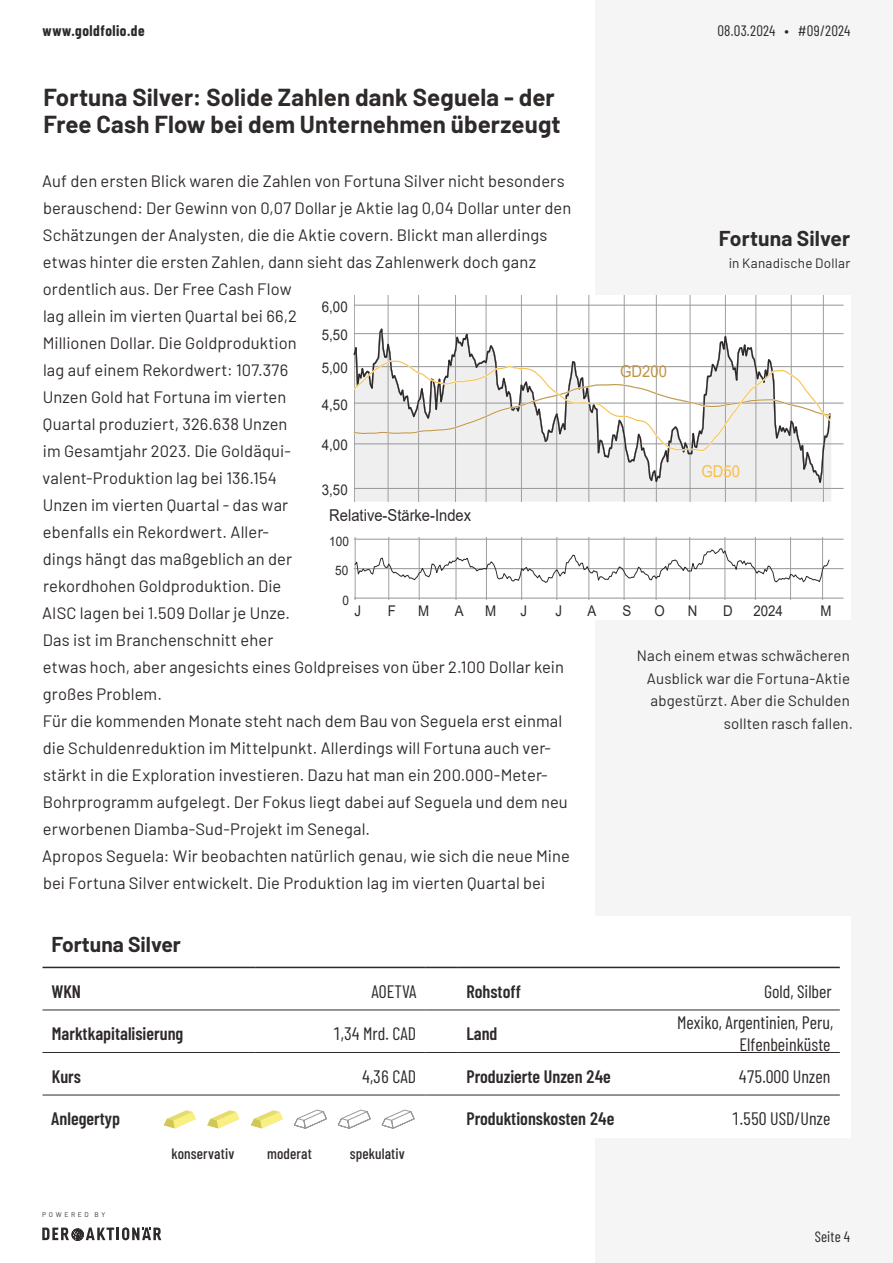
<style>
.page{position:relative;width:893px;height:1263px;background:#fff}
.page>*{position:absolute;margin:0;border:0;box-sizing:border-box;transform-origin:0 0}
.t1{font:700 24px/27px "Barlow";letter-spacing:.005em;color:#2e2a29}
.t2{font:700 21px "Barlow";color:#2e2a29}
.t3{font:18px/21.6px "Barlow Condensed";color:#2e2a29;text-align:right}
.t4{font:600 18px "Barlow Condensed";color:#2e2a29}
.t5{font:16.5px/27px "Barlow";letter-spacing:.005em;color:#2e2a29}
.t6{font:16.35px "Arial";color:#2e2a29;scale:.9 1}
.t7{font:16.35px "Arial";color:#bf9545;scale:.9 1}
.t8{font:16.35px "Arial";color:#f7bf48;scale:.9 1}
.t9{font:15px/22.5px "Barlow";letter-spacing:.01em;color:#2e2a29;text-align:right}
.t10{font:500 15px "Barlow Condensed";letter-spacing:.01em;color:#2e2a29}
.t11{font:15px "Barlow Condensed";letter-spacing:.015em;color:#2e2a29}
.t12{font:700 15px "Barlow Condensed";letter-spacing:.035em;color:#2e2a29}
.t13{font:14.7px/28.5px "Arial";color:#2e2a29;scale:.9 1}
.t14{font:13.5px "Barlow";letter-spacing:.02em;color:#2e2a29}
.t15{font:13.05px "Arial";color:#2e2a29;scale:.9 1}
.t16{font:6.75px "Barlow";letter-spacing:.385em;color:#2e2a29}
</style>
<div class="page">
<div style="left:595px;top:0;width:298px;height:1263px;background:#f5f5f5"></div>
<svg style="left:42px;top:1227px;width:119px;height:14px"></svg>
<div style="left:319px;top:295px;width:531px;height:324px;background:#fff"></div>
<div style="left:355px;top:490px;width:476px;height:11px;background:#efeff0"></div>
<hr style="left:354px;top:295px;width:1px;height:206px;background:#9a999b">
<hr style="left:388px;top:295px;width:1px;height:206px;background:#9a999b">
<hr style="left:418px;top:295px;width:1px;height:206px;background:#9a999b">
<hr style="left:455px;top:295px;width:1px;height:206px;background:#9a999b">
<hr style="left:486px;top:295px;width:1px;height:206px;background:#9a999b">
<hr style="left:521px;top:295px;width:1px;height:206px;background:#9a999b">
<hr style="left:556px;top:295px;width:1px;height:206px;background:#9a999b">
<hr style="left:589px;top:295px;width:1px;height:206px;background:#9a999b">
<hr style="left:624px;top:295px;width:1px;height:206px;background:#9a999b">
<hr style="left:656px;top:295px;width:1px;height:206px;background:#9a999b">
<hr style="left:690px;top:295px;width:1px;height:206px;background:#9a999b">
<hr style="left:725px;top:295px;width:1px;height:206px;background:#9a999b">
<hr style="left:756px;top:295px;width:1px;height:206px;background:#9a999b">
<hr style="left:791px;top:295px;width:1px;height:206px;background:#9a999b">
<hr style="left:823px;top:295px;width:1px;height:206px;background:#9a999b">
<hr style="left:354px;top:305px;width:489px;height:1px;background:#9a999b">
<hr style="left:354px;top:333px;width:489px;height:1px;background:#9a999b">
<hr style="left:354px;top:366px;width:489px;height:1px;background:#9a999b">
<hr style="left:354px;top:403px;width:489px;height:1px;background:#9a999b">
<hr style="left:354px;top:444px;width:489px;height:1px;background:#9a999b">
<hr style="left:354px;top:488px;width:489px;height:1px;background:#9a999b">
<svg style="left:353px;top:324px;width:478px;height:166px"></svg>
<svg style="left:353px;top:359px;width:479px;height:93px"></svg>
<hr style="left:355px;top:537px;width:1px;height:63px;background:#9a999b">
<hr style="left:388px;top:537px;width:1px;height:63px;background:#9a999b">
<hr style="left:419px;top:537px;width:1px;height:63px;background:#9a999b">
<hr style="left:456px;top:537px;width:1px;height:63px;background:#9a999b">
<hr style="left:486px;top:537px;width:1px;height:63px;background:#9a999b">
<hr style="left:521px;top:537px;width:1px;height:63px;background:#9a999b">
<hr style="left:557px;top:537px;width:1px;height:63px;background:#9a999b">
<hr style="left:589px;top:537px;width:1px;height:63px;background:#9a999b">
<hr style="left:624px;top:537px;width:1px;height:63px;background:#9a999b">
<hr style="left:656px;top:537px;width:1px;height:63px;background:#9a999b">
<hr style="left:689px;top:537px;width:1px;height:63px;background:#9a999b">
<hr style="left:725px;top:537px;width:1px;height:63px;background:#9a999b">
<hr style="left:755px;top:537px;width:1px;height:63px;background:#9a999b">
<hr style="left:790px;top:537px;width:1px;height:63px;background:#9a999b">
<hr style="left:822px;top:537px;width:1px;height:63px;background:#9a999b">
<hr style="left:354px;top:539px;width:489px;height:1px;background:#9a999b">
<hr style="left:354px;top:568px;width:489px;height:1px;background:#9a999b">
<hr style="left:354px;top:598px;width:489px;height:1px;background:#9a999b">
<svg style="left:354px;top:548px;width:476px;height:35px"></svg>
<div style="left:43px;top:916px;width:807px;height:221px;background:#fff"></div>
<svg style="left:43px;top:968px;width:797px;height:127px"></svg>
<hr style="left:43px;top:967px;width:212px;height:1px;background:#2e2a29">
<hr style="left:255px;top:967px;width:170px;height:1px;background:#2e2a29">
<hr style="left:425px;top:967px;width:32px;height:1px;background:#2e2a29">
<hr style="left:457px;top:967px;width:183px;height:1px;background:#2e2a29">
<hr style="left:640px;top:967px;width:200px;height:1px;background:#2e2a29">
<hr style="left:43px;top:1010px;width:212px;height:1px;background:#2e2a29">
<hr style="left:255px;top:1010px;width:170px;height:1px;background:#2e2a29">
<hr style="left:425px;top:1010px;width:32px;height:1px;background:#2e2a29">
<hr style="left:457px;top:1010px;width:183px;height:1px;background:#2e2a29">
<hr style="left:640px;top:1010px;width:200px;height:1px;background:#2e2a29">
<hr style="left:43px;top:1052px;width:212px;height:1px;background:#2e2a29">
<hr style="left:255px;top:1052px;width:170px;height:1px;background:#2e2a29">
<hr style="left:425px;top:1052px;width:32px;height:1px;background:#2e2a29">
<hr style="left:457px;top:1052px;width:183px;height:1px;background:#2e2a29">
<hr style="left:640px;top:1052px;width:200px;height:1px;background:#2e2a29">
<hr style="left:43px;top:1095px;width:212px;height:1px;background:#2e2a29">
<hr style="left:255px;top:1095px;width:170px;height:1px;background:#2e2a29">
<hr style="left:425px;top:1095px;width:32px;height:1px;background:#2e2a29">
<hr style="left:457px;top:1095px;width:183px;height:1px;background:#2e2a29">
<hr style="left:640px;top:1095px;width:200px;height:1px;background:#2e2a29">
<svg style="left:164px;top:1110px;width:32px;height:18px"></svg>
<svg style="left:207px;top:1110px;width:32px;height:18px"></svg>
<svg style="left:251px;top:1110px;width:32px;height:18px"></svg>
<svg style="left:294px;top:1109px;width:33px;height:20px"></svg>
<svg style="left:338px;top:1109px;width:33px;height:20px"></svg>
<svg style="left:382px;top:1109px;width:33px;height:20px"></svg>
<p class="t12" style="left:43px;top:20px;width:104px">www.goldfolio.de</p>
<p class="t11" style="left:717px;top:20px;width:135px">08.03.2024 • #09/2024</p>
<h1 class="t1" style="left:43px;top:82px;width:519px">Fortuna Silver: Solide Zahlen dank Seguela - der<br>Free Cash Flow bei dem Unternehmen überzeugt</h1>
<p class="t5" style="left:42px;top:167px;width:531px">Auf den ersten Blick waren die Zahlen von Fortuna Silver nicht besonders berauschend: Der Gewinn von 0,07 Dollar je Aktie lag 0,04 Dollar unter den Schätzungen der Analysten, die die Aktie covern. Blickt man allerdings etwas hinter die ersten Zahlen, dann sieht das Zahlenwerk doch ganz ordentlich aus. Der Free Cash Flow<br>lag allein im vierten Quartal bei 66,2<br>Millionen Dollar. Die Goldproduktion<br>lag auf einem Rekordwert: 107.376<br>Unzen Gold hat Fortuna im vierten<br>Quartal produziert, 326.638 Unzen<br>im Gesamtjahr 2023. Die Goldäqui-<br>valent-Produktion lag bei 136.154<br>Unzen im vierten Quartal - das war<br>ebenfalls ein Rekordwert. Aller-<br>dings hängt das maßgeblich an der<br>rekordhohen Goldproduktion. Die<br>AISC lagen bei 1.509 Dollar je Unze.<br>Das ist im Branchenschnitt eher<br>etwas hoch, aber angesichts eines Goldpreises von über 2.100 Dollar kein großes Problem.<br>Für die kommenden Monate steht nach dem Bau von Seguela erst einmal die Schuldenreduktion im Mittelpunkt. Allerdings will Fortuna auch ver&shy;stärkt in die Exploration investieren. Dazu hat man ein 200.000-Meter-Bohrprogramm aufgelegt. Der Fokus liegt dabei auf Seguela und dem neu erworbenen Diamba-Sud-Projekt im Senegal.<br>Apropos Seguela: Wir beobachten natürlich genau, wie sich die neue Mine bei Fortuna Silver entwickelt. Die Produktion lag im vierten Quartal bei</p>
<p class="t2" style="left:719px;top:223px;width:133px">Fortuna Silver</p>
<p class="t14" style="left:729px;top:254px;width:123px">in Kanadische Dollar</p>
<p class="t13" style="left:322px;top:292px;width:30px">6,00<br>5,50</p>
<p class="t13" style="left:322px;top:354px;width:30px">5,00</p>
<p class="t13" style="left:322px;top:390px;width:30px">4,50</p>
<p class="t13" style="left:322px;top:431px;width:30px">4,00</p>
<p class="t13" style="left:322px;top:475px;width:30px">3,50</p>
<p class="t6" style="left:329px;top:504px;width:159px">Relative-Stärke-Index</p>
<p class="t15" style="left:329px;top:532px;width:23px">100</p>
<p class="t15" style="left:335px;top:562px;width:16px">50</p>
<p class="t15" style="left:343px;top:591px;width:9px">0</p>
<p class="t13" style="left:354px;top:597px;width:9px">J</p>
<p class="t13" style="left:388px;top:597px;width:11px">F</p>
<p class="t13" style="left:418px;top:597px;width:14px">M</p>
<p class="t13" style="left:455px;top:597px;width:11px">A</p>
<p class="t13" style="left:485px;top:597px;width:14px">M</p>
<p class="t13" style="left:520px;top:597px;width:9px">J</p>
<p class="t13" style="left:555px;top:597px;width:9px">J</p>
<p class="t13" style="left:587px;top:597px;width:11px">A</p>
<p class="t13" style="left:622px;top:597px;width:11px">S</p>
<p class="t13" style="left:654px;top:597px;width:13px">O</p>
<p class="t13" style="left:688px;top:597px;width:12px">N</p>
<p class="t13" style="left:723px;top:597px;width:12px">D</p>
<p class="t13" style="left:753px;top:597px;width:34px">2024</p>
<p class="t13" style="left:820px;top:597px;width:14px">M</p>
<p class="t7" style="left:620px;top:360px;width:53px">GD200</p>
<p class="t8" style="left:701px;top:460px;width:44px">GD50</p>
<p class="t9" style="left:637px;top:643px;width:218px">Nach einem etwas schwächeren<br>Ausblick war die Fortuna-Aktie abgestürzt. Aber die Schulden sollten rasch fallen.</p>
<p class="t2" style="left:52px;top:929px;width:131px">Fortuna Silver</p>
<p class="t4" style="left:51px;top:979px;width:31px">WKN</p>
<p class="t3" style="left:371px;top:979px;width:46px">A0ETVA</p>
<p class="t4" style="left:466px;top:979px;width:56px">Rohstoff</p>
<p class="t3" style="left:764px;top:979px;width:69px">Gold, Silber</p>
<p class="t4" style="left:52px;top:1021px;width:133px">Marktkapitalisierung</p>
<p class="t3" style="left:333px;top:1022px;width:85px">1,34 Mrd. CAD</p>
<p class="t4" style="left:466px;top:1021px;width:33px">Land</p>
<p class="t3" style="left:677px;top:1011px;width:158px">Mexiko, Argentinien, Peru,<br>Elfenbeinküste</p>
<p class="t4" style="left:52px;top:1063px;width:31px">Kurs</p>
<p class="t3" style="left:362px;top:1064px;width:55px">4,36 CAD</p>
<p class="t4" style="left:466px;top:1063px;width:146px">Produzierte Unzen 24e</p>
<p class="t3" style="left:739px;top:1064px;width:93px">475.000 Unzen</p>
<p class="t4" style="left:51px;top:1106px;width:70px">Anlegertyp</p>
<p class="t4" style="left:466px;top:1106px;width:150px">Produktionskosten 24e</p>
<p class="t3" style="left:732px;top:1107px;width:100px">1.550 USD/Unze</p>
<p class="t10" style="left:171px;top:1143px;width:65px">konservativ</p>
<p class="t10" style="left:267px;top:1143px;width:46px">moderat</p>
<p class="t10" style="left:350px;top:1143px;width:57px">spekulativ</p>
<p class="t16" style="left:42px;top:1210px;width:64px">POWERED BY</p>
<p class="t11" style="left:815px;top:1225px;width:37px">Seite 4</p>
</div>
